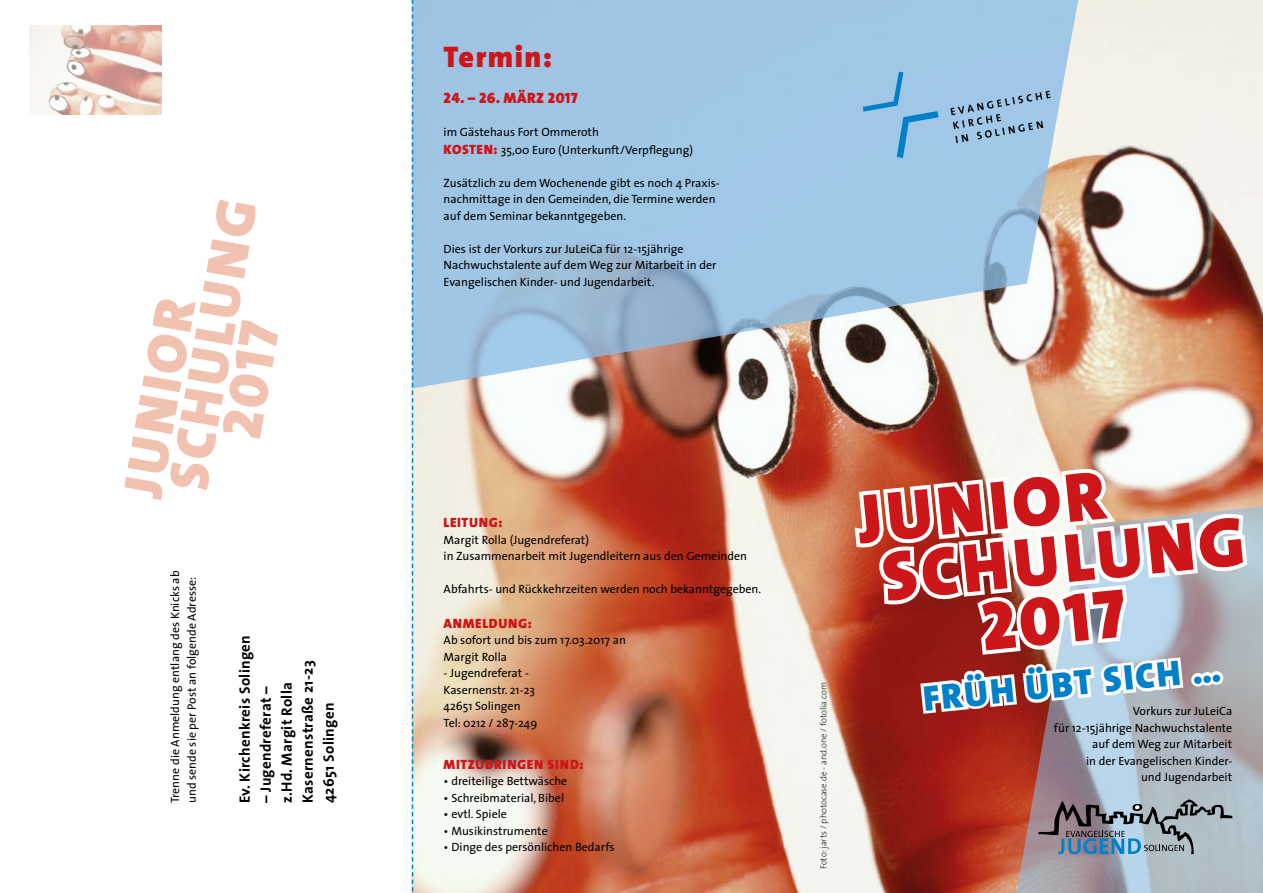
<style>
.page{position:relative;width:1263px;height:893px;background:#fff}
.page>*{position:absolute;margin:0;border:0;box-sizing:border-box;transform-origin:0 0}
.t1{font:69.75px "The Sans Black Caps";color:#cd1619}
.t2{font:56.4px "The Sans Black Caps";color:#f1c2af}
.t3{font:36px "The Sans Black Caps";color:#0080c9}
.t4{font:900 30px "The Sans";letter-spacing:.05em;color:#cd1619}
.t5{font:700 15px/21px "The Sans";letter-spacing:.02em;color:#000}
.t6{font:15px "The Sans Black Caps";letter-spacing:.02em;color:#cd1619}
.t7{font:13.5px "The Sans Black Caps";letter-spacing:.05em;color:#cd1619}
.t8{font:12px/16.5px "The Sans";color:#000}
.t9{font:200 9px "The Sans";color:#000}
.s1{font-family:"The Sans Black Caps";font-weight:400}
.s2{font-family:"The Sans Black Caps";font-size:13.5px;color:#cd1619}
</style>
<div class="page">
<img style="left:413px;top:0;width:850px;height:893px">
<svg style="left:1008px;top:500px;width:255px;height:393px;background:#aca4aa"></svg>
<svg style="left:413px;top:0;width:671px;height:388px;background:#a7c1d8"></svg>
<svg style="left:412px;top:0;width:1px;height:893px"></svg>
<svg style="left:863px;top:72px;width:76px;height:86px;background:#8dbee3"></svg>
<svg style="left:950px;top:91px;width:101px;height:52px;background:#8fb2cf"></svg>
<svg style="left:1038px;top:799px;width:194px;height:55px;background:#848f9b"></svg>
<img style="left:30px;top:26px;width:132px;height:89px">
<svg style="left:850px;top:449px;width:401px;height:268px"></svg>
<h2 class="t2" style="left:140px;top:481px;width:295px;rotate:-80deg">SCHULUNG</h2>
<h2 class="t2" style="left:95px;top:488px;width:202px;rotate:-80deg">JUNIOR</h2>
<h2 class="t2" style="left:194px;top:429px;width:118px;rotate:-80deg">2017</h2>
<p class="t8" style="left:167px;top:803px;width:234px;rotate:-90deg">Trenne die Anmeldung entlang des Knicks ab und sende sie per Post an folgende Adresse:</p>
<p class="t5" style="left:234px;top:803px;width:170px;rotate:-90deg">Ev. Kirchenkreis Solingen</p>
<p class="t5" style="left:255px;top:803px;width:144px;rotate:-90deg">– Jugendreferat – z.Hd. Margit Rolla<br>Kasernenstraße 21-23<br>42651 Solingen</p>
<h3 class="t4" style="left:444px;top:31px;width:110px">Termin<span class="s1">:</span></h3>
<p class="t6" style="left:444px;top:85px;width:136px">24. – 26. MÄRZ 2017</p>
<p class="t8" style="left:444px;top:122px;width:251px;line-height:18px">im Gästehaus Fort Ommeroth<br><span class="s2">KOSTEN:</span> 35,00 Euro (Unterkunft/Verpflegung)</p>
<p class="t8" style="left:444px;top:174px;width:278px">Zusätzlich zu dem Wochenende gibt es noch 4 Praxis&shy;nachmittage in den Gemeinden, die Termine werden auf dem Seminar bekanntgegeben.</p>
<p class="t8" style="left:444px;top:240px;width:274px">Dies ist der Vorkurs zur JuLeiCa für 12-15jährige<br>Nachwuchstalente auf dem Weg zur Mitarbeit in der<br>Evangelischen Kinder- und Jugendarbeit.</p>
<p class="t7" style="left:444px;top:511px;width:60px">LEITUNG:</p>
<p class="t8" style="left:444px;top:531px;width:305px">Margit Rolla (Jugendreferat)<br>in Zusammenarbeit mit Jugendleitern aus den Gemeinden</p>
<p class="t8" style="left:444px;top:580px;width:319px">Abfahrts- und Rückkehrzeiten werden noch bekanntgegeben.</p>
<p class="t7" style="left:444px;top:612px;width:90px">ANMELDUNG:</p>
<p class="t8" style="left:444px;top:631px;width:184px">Ab sofort und bis zum 17.03.2017 an<br>Margit Rolla</p>
<p class="t8" style="left:444px;top:664px;width:95px">- Jugendreferat -<br>Kasernenstr. 21-23<br>42651 Solingen<br>Tel: 0212 / 287-249</p>
<p class="t7" style="left:444px;top:753px;width:141px">MITZUBRINGEN SIND:</p>
<p class="t8" style="left:444px;top:772px;width:125px">• dreiteilige Bettwäsche</p>
<p class="t8" style="left:444px;top:789px;width:122px">• Schreibmaterial, Bibel</p>
<p class="t8" style="left:444px;top:805px;width:65px">• evtl. Spiele</p>
<p class="t8" style="left:444px;top:822px;width:106px">• Musikinstrumente</p>
<p class="t8" style="left:444px;top:838px;width:172px">• Dinge des persönlichen Bedarfs</p>
<p class="t9" style="left:816px;top:869px;width:188px;rotate:-90deg">Foto: jarts / photocase.de - and.one / fotolia.com</p>
<h1 class="t1" style="left:852px;top:461px;width:250px;rotate:-6deg">JUNIOR</h1>
<h1 class="t1" style="left:876px;top:519px;width:365px;rotate:-6deg">SCHULUNG</h1>
<h1 class="t1" style="left:975px;top:569px;width:146px;rotate:-6deg">2017</h1>
<h3 class="t3" style="left:920px;top:669px;width:301px;rotate:-6deg">FRÜH ÜBT SICH …</h3>
<p class="t8" style="left:1054px;top:703px;width:180px;text-align:right">Vorkurs zur JuLeiCa<br>für 12-15jährige Nachwuchstalente auf dem Weg zur Mitarbeit<br>in der Evangelischen Kinder-<br>und Jugendarbeit</p>
</div>
